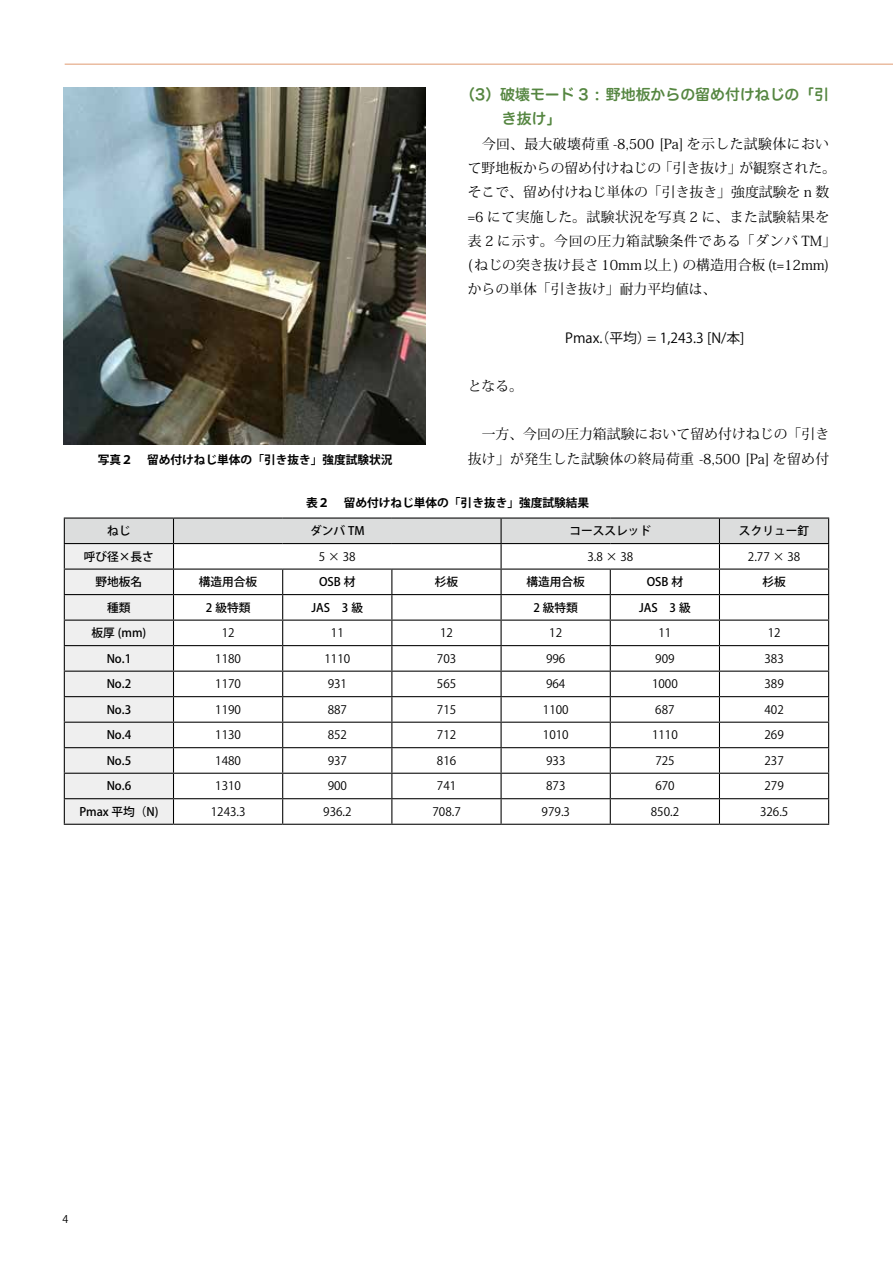
<style>
.page{position:relative;width:893px;height:1263px;background:#fff}
.page>*{position:absolute;margin:0;border:0;box-sizing:border-box;transform-origin:0 0}
.t1{font:14.85px/24.8px "Hira Maru Std N W6";color:#558641}
.t2{font:13.8px/24.2px "Koz Min Pr 6 N";letter-spacing:.005em;color:#000}
.t3{font:13.8px "Koz Go Pr 6 N";color:#000}
.t4{font:11.7px "Koz Go Pr 6 N";color:#000}
.t5{font:500 11.7px "Koz Go Pr 6 N";color:#000}
.t6{font:700 11.7px "Koz Go Pr 6 N";color:#000}
.t7{font:10.65px "Koz Go Pr 6 N";color:#000}
</style>
<div class="page">
<img style="left:64px;top:87px;width:361px;height:357px">
<hr style="left:65px;top:64px;width:828px;height:1px;background:#e2a17a">
<hr style="left:64px;top:517px;width:109px;height:2px;background:#000">
<hr style="left:173px;top:517px;width:110px;height:2px;background:#000">
<hr style="left:283px;top:517px;width:109px;height:2px;background:#000">
<hr style="left:392px;top:517px;width:109px;height:2px;background:#000">
<hr style="left:501px;top:517px;width:109px;height:2px;background:#000">
<hr style="left:610px;top:517px;width:109px;height:2px;background:#000">
<hr style="left:719px;top:517px;width:110px;height:2px;background:#000">
<svg style="left:64px;top:518px;width:765px;height:306px"></svg>
<hr style="left:64px;top:824px;width:109px;height:1px;background:#000">
<hr style="left:173px;top:824px;width:110px;height:1px;background:#000">
<hr style="left:283px;top:824px;width:109px;height:1px;background:#000">
<hr style="left:392px;top:824px;width:109px;height:1px;background:#000">
<hr style="left:501px;top:824px;width:109px;height:1px;background:#000">
<hr style="left:610px;top:824px;width:109px;height:1px;background:#000">
<hr style="left:719px;top:824px;width:110px;height:1px;background:#000">
<p class="t1" style="left:502px;top:82px;width:329px;text-indent:-41px">（3）破壊モード 3 : 野地板からの留め付けねじの「引き抜け」</p>
<p class="t2" style="left:468px;top:132px;width:370px">　今回、最大破壊荷重 -8,500 [Pa] を示した試験体において野地板からの留め付けねじの「引き抜け」が観察された。そこで、留め付けねじ単体の「引き抜き」強度試験を n 数=6 にて実施した。試験状況を写真 2 に、また試験結果を表 2 に示す。今回の圧力箱試験条件である「ダンバ TM」( ねじの突き抜け長さ 10mm 以上 ) の構造用合板 (t=12mm)からの単体「引き抜け」耐力平均値は、</p>
<p class="t3" style="left:565px;top:330px;width:181px">Pmax.（平均）= 1,243.3 [N/本]</p>
<p class="t2" style="left:468px;top:374px;width:57px">となる。</p>
<p class="t2" style="left:468px;top:422px;width:363px">　一方、今回の圧力箱試験において留め付けねじの「引き抜け」が発生した試験体の終局荷重 -8,500 [Pa] を留め付</p>
<p class="t6" style="left:306px;top:496px;width:285px">表２　 留め付けねじ単体の「引き抜き」強度試験結果</p>
<p class="t6" style="left:98px;top:453px;width:296px">写真２　 留め付けねじ単体の「引き抜き」強度試験状況</p>
<p class="t5" style="left:107px;top:524px;width:25px">ねじ</p>
<p class="t5" style="left:310px;top:524px;width:56px">ダンバ TM</p>
<p class="t5" style="left:569px;top:524px;width:83px">コーススレッド</p>
<p class="t5" style="left:739px;top:524px;width:72px">スクリュー釘</p>
<p class="t5" style="left:84px;top:550px;width:72px">呼び径×長さ</p>
<p class="t4" style="left:319px;top:550px;width:38px">5×38</p>
<p class="t4" style="left:587px;top:550px;width:47px">3.8 × 38</p>
<p class="t4" style="left:748px;top:550px;width:54px">2.77 × 38</p>
<p class="t5" style="left:96px;top:575px;width:48px">野地板名</p>
<p class="t5" style="left:199px;top:575px;width:60px">構造用合板</p>
<p class="t5" style="left:319px;top:575px;width:38px">OSB 材</p>
<p class="t5" style="left:435px;top:575px;width:25px">杉板</p>
<p class="t5" style="left:526px;top:575px;width:60px">構造用合板</p>
<p class="t5" style="left:647px;top:575px;width:38px">OSB 材</p>
<p class="t5" style="left:762px;top:575px;width:25px">杉板</p>
<p class="t5" style="left:107px;top:601px;width:25px">種類</p>
<p class="t5" style="left:206px;top:601px;width:46px">2 級特類</p>
<p class="t5" style="left:311px;top:601px;width:53px">JAS　3 級</p>
<p class="t5" style="left:533px;top:601px;width:46px">2 級特類</p>
<p class="t5" style="left:639px;top:601px;width:53px">JAS　3 級</p>
<p class="t5" style="left:91px;top:626px;width:56px">板厚 (mm)</p>
<p class="t4" style="left:222px;top:626px;width:14px">12</p>
<p class="t4" style="left:331px;top:626px;width:14px">11</p>
<p class="t4" style="left:440px;top:626px;width:14px">12</p>
<p class="t4" style="left:549px;top:626px;width:14px">12</p>
<p class="t4" style="left:658px;top:626px;width:14px">11</p>
<p class="t4" style="left:768px;top:626px;width:14px">12</p>
<p class="t5" style="left:107px;top:652px;width:26px">No.1</p>
<p class="t4" style="left:215px;top:652px;width:27px">1180</p>
<p class="t4" style="left:324px;top:652px;width:27px">1110</p>
<p class="t4" style="left:437px;top:652px;width:21px">703</p>
<p class="t4" style="left:546px;top:652px;width:21px">996</p>
<p class="t4" style="left:655px;top:652px;width:21px">909</p>
<p class="t4" style="left:764px;top:652px;width:21px">383</p>
<p class="t5" style="left:107px;top:677px;width:26px">No.2</p>
<p class="t4" style="left:215px;top:677px;width:27px">1170</p>
<p class="t4" style="left:328px;top:677px;width:21px">931</p>
<p class="t4" style="left:437px;top:677px;width:21px">565</p>
<p class="t4" style="left:546px;top:677px;width:21px">964</p>
<p class="t4" style="left:652px;top:677px;width:27px">1000</p>
<p class="t4" style="left:764px;top:677px;width:21px">389</p>
<p class="t5" style="left:107px;top:703px;width:26px">No.3</p>
<p class="t4" style="left:215px;top:703px;width:27px">1190</p>
<p class="t4" style="left:328px;top:703px;width:21px">887</p>
<p class="t4" style="left:437px;top:703px;width:21px">715</p>
<p class="t4" style="left:543px;top:703px;width:27px">1100</p>
<p class="t4" style="left:655px;top:703px;width:21px">687</p>
<p class="t4" style="left:764px;top:703px;width:21px">402</p>
<p class="t5" style="left:107px;top:728px;width:26px">No.4</p>
<p class="t4" style="left:215px;top:728px;width:27px">1130</p>
<p class="t4" style="left:328px;top:728px;width:21px">852</p>
<p class="t4" style="left:437px;top:728px;width:21px">712</p>
<p class="t4" style="left:543px;top:728px;width:27px">1010</p>
<p class="t4" style="left:652px;top:728px;width:27px">1110</p>
<p class="t4" style="left:764px;top:728px;width:21px">269</p>
<p class="t5" style="left:107px;top:754px;width:26px">No.5</p>
<p class="t4" style="left:215px;top:754px;width:27px">1480</p>
<p class="t4" style="left:328px;top:754px;width:21px">937</p>
<p class="t4" style="left:437px;top:754px;width:21px">816</p>
<p class="t4" style="left:546px;top:754px;width:21px">933</p>
<p class="t4" style="left:655px;top:754px;width:21px">725</p>
<p class="t4" style="left:764px;top:754px;width:21px">237</p>
<p class="t5" style="left:107px;top:779px;width:26px">No.6</p>
<p class="t4" style="left:215px;top:779px;width:27px">1310</p>
<p class="t4" style="left:328px;top:779px;width:21px">900</p>
<p class="t4" style="left:437px;top:779px;width:21px">741</p>
<p class="t4" style="left:546px;top:779px;width:21px">873</p>
<p class="t4" style="left:655px;top:779px;width:21px">670</p>
<p class="t4" style="left:764px;top:779px;width:21px">279</p>
<p class="t5" style="left:79px;top:805px;width:81px">Pmax 平均（N)</p>
<p class="t4" style="left:211px;top:805px;width:36px">1243.3</p>
<p class="t4" style="left:323px;top:805px;width:30px">936.2</p>
<p class="t4" style="left:432px;top:805px;width:30px">708.7</p>
<p class="t4" style="left:542px;top:805px;width:30px">979.3</p>
<p class="t4" style="left:651px;top:805px;width:30px">850.2</p>
<p class="t4" style="left:760px;top:805px;width:30px">326.5</p>
<p class="t7" style="left:62px;top:1213px;width:7px">4</p>
</div>
